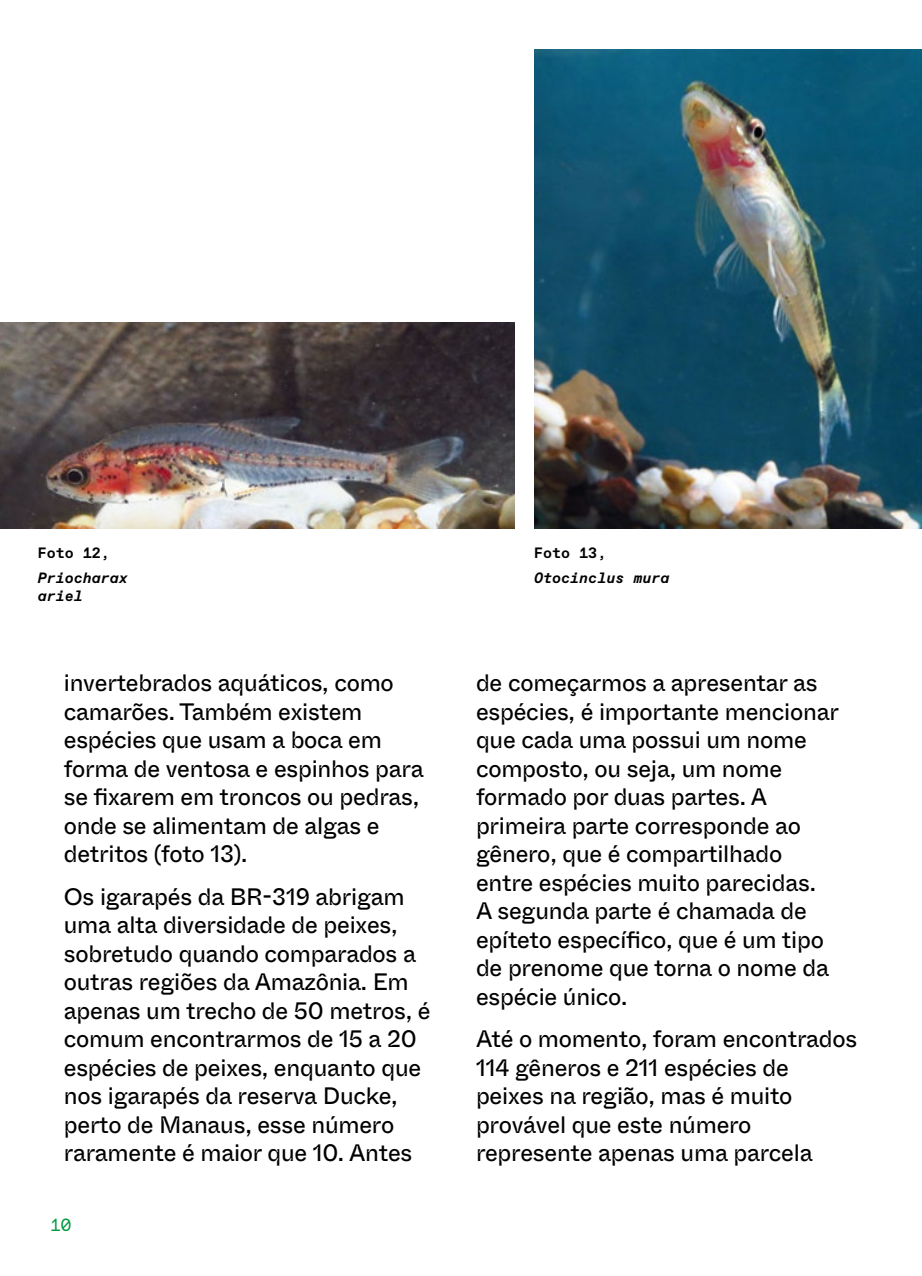
<style>
.page{position:relative;width:922px;height:1276px;background:#fff}
.page>*{position:absolute;margin:0;border:0;box-sizing:border-box;transform-origin:0 0}
.t1{font:23.75px/28.5px "ABC Whyte Inktrap Unlicensed Trial";letter-spacing:-.01em;color:#000}
.t2{font:17.5px "ABC Favorit Mono Unlicensed Trial";color:#00993f}
.t3{font:italic 700 15px/18px "ABC Favorit Mono Unlicensed Trial";color:#000}
.t4{font:700 15px "ABC Favorit Mono Unlicensed Trial";color:#000}
</style>
<div class="page">
<img style="left:0;top:322px;width:514px;height:207px">
<img style="left:534px;top:50px;width:387px;height:479px">
<p class="t4" style="left:38px;top:544px;width:73px">Foto 12,</p>
<p class="t3" style="left:38px;top:569px;width:91px">Priocharax ariel</p>
<p class="t1" style="left:64px;top:668px;width:361px">invertebrados aquáticos, como camarões. Também existem espécies que usam a boca em forma de ventosa e espinhos para se fixarem em troncos ou pedras, onde se alimentam de algas e detritos (foto 13).</p>
<p class="t1" style="left:64px;top:882px;width:368px">Os igarapés da BR-319 abrigam uma alta diversidade de peixes, sobretudo quando comparados a outras regiões da Amazônia. Em apenas um trecho de 50 metros, é comum encontrarmos de 15 a 20 espécies de peixes, enquanto que nos igarapés da reserva Ducke, perto de Manaus, esse número raramente é maior que 10. Antes</p>
<p class="t2" style="left:50px;top:1215px;width:22px">10</p>
<p class="t4" style="left:534px;top:544px;width:73px">Foto 13,</p>
<p class="t3" style="left:534px;top:569px;width:136px">Otocinclus mura</p>
<p class="t1" style="left:476px;top:668px;width:364px">de começarmos a apresentar as espécies, é importante mencionar que cada uma possui um nome composto, ou seja, um nome formado por duas partes. A primeira parte corresponde ao gênero, que é compartilhado entre espécies muito parecidas.<br>A segunda parte é chamada de epíteto específico, que é um tipo de prenome que torna o nome da espécie único.</p>
<p class="t1" style="left:476px;top:1025px;width:383px">Até o momento, foram encontrados<br>114 gêneros e 211 espécies de peixes na região, mas é muito provável que este número represente apenas uma parcela</p>
</div>
